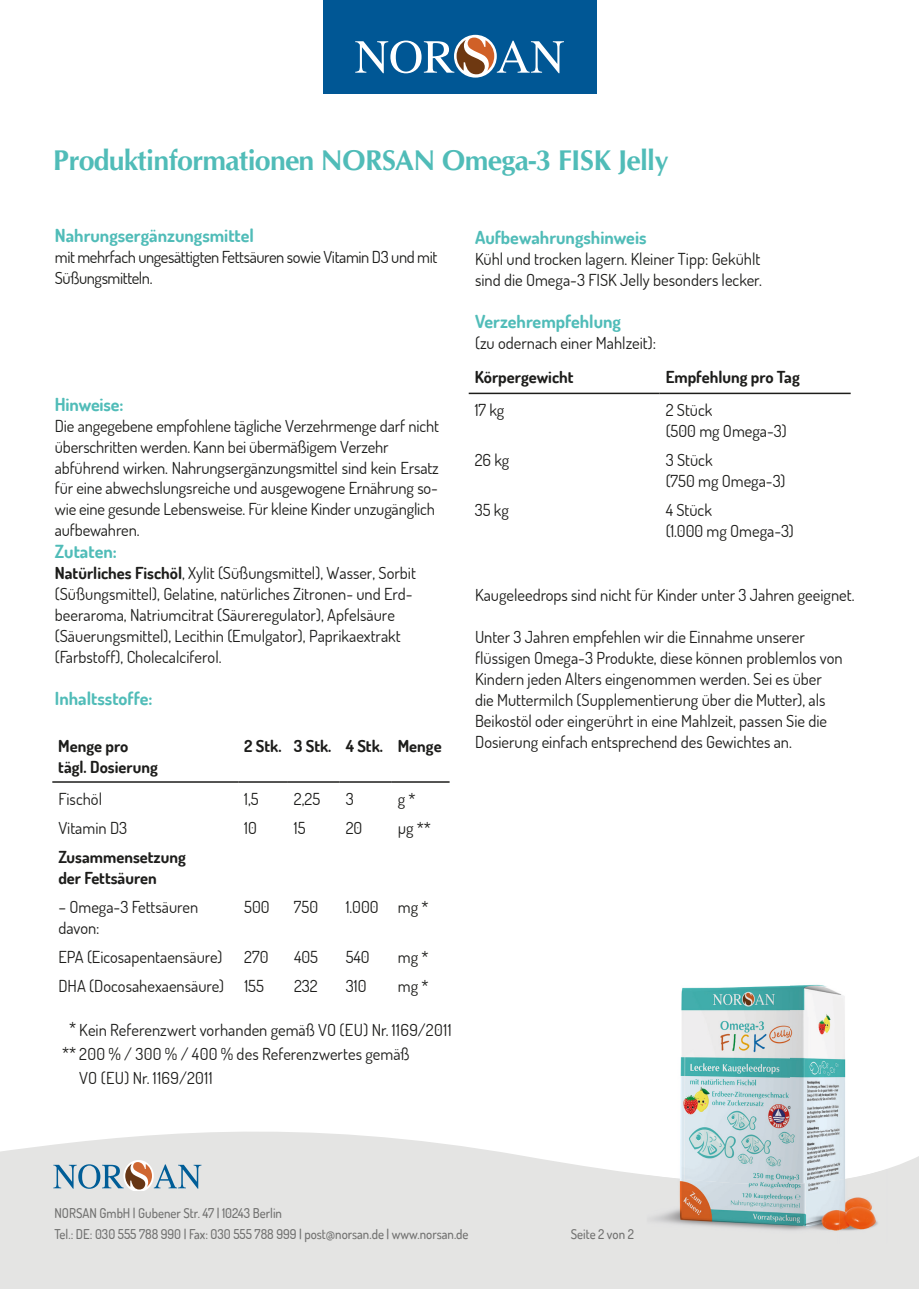
<style>
.page{position:relative;width:919px;height:1289px;background:#fff}
.page>*{position:absolute;margin:0;border:0;box-sizing:border-box;transform-origin:0 0}
.t1{font:700 28.5px "CG Omega";letter-spacing:-.025em;color:#50bcb8}
.t2{font:700 18px "Dosis";color:#50bcb8}
.t3{font:16.5px/21px "Dosis";color:#1d1d1b}
.t4{font:700 16.5px/21px "Dosis";color:#1d1d1b}
.t5{font:16.5px/20.7px "Dosis";letter-spacing:-.025em;color:#1d1d1b}
.t6{font:16.5px "Dosis";letter-spacing:.025em;color:#1d1d1b}
.t7{font:500 13.5px/21px "Dosis";color:#70706f;scale:.95 1}
.s1{font-weight:700}
</style>
<div class="page">
<svg style="left:0;top:1131px;width:918px;height:157px;background:#e6e6e5"></svg>
<svg style="left:53px;top:1159px;width:148px;height:31px;background:#b4bec4"></svg>
<div style="left:323px;top:0;width:273px;height:94px;background:#005795"></div>
<svg style="left:454px;top:35px;width:42px;height:43px"></svg>
<svg style="left:355px;top:38px;width:209px;height:36px"></svg>
<img style="left:646px;top:984px;width:241px;height:190px">
<img style="left:646px;top:1174px;width:193px;height:68px">
<img style="left:839px;top:1168px;width:48px;height:74px">
<hr style="left:468px;top:392px;width:191px;height:2px;background:#1d1d1b">
<hr style="left:659px;top:392px;width:191px;height:2px;background:#1d1d1b">
<hr style="left:52px;top:781px;width:186px;height:1px;background:#1d1d1b">
<hr style="left:238px;top:781px;width:50px;height:1px;background:#1d1d1b">
<hr style="left:288px;top:781px;width:52px;height:1px;background:#1d1d1b">
<hr style="left:340px;top:781px;width:52px;height:1px;background:#1d1d1b">
<hr style="left:392px;top:781px;width:57px;height:1px;background:#1d1d1b">
<h1 class="t1" style="left:53px;top:142px;width:617px">Produktinformationen NORSAN Omega-3 FISK Jelly</h1>
<p class="t2" style="left:55px;top:224px;width:200px">Nahrungsergänzungsmittel</p>
<p class="t5" style="left:55px;top:246px;width:384px">mit mehrfach ungesättigten Fettsäuren sowie Vitamin D3 und mit<br>Süßungsmitteln.</p>
<p class="t2" style="left:55px;top:392px;width:70px">Hinweise:</p>
<p class="t3" style="left:55px;top:415px;width:385px">Die angegebene empfohlene tägliche Verzehrmenge darf nicht überschritten werden. Kann bei übermäßigem Verzehr abführend wirken. Nahrungsergänzungsmittel sind kein Ersatz für eine abwechslungsreiche und ausgewogene Ernährung so&shy;wie eine gesunde Lebensweise. Für kleine Kinder unzugänglich aufbewahren.</p>
<p class="t2" style="left:55px;top:540px;width:63px">Zutaten:</p>
<p class="t3" style="left:55px;top:562px;width:362px"><span class="s1">Natürliches Fischöl</span>, Xylit (Süßungsmittel), Wasser, Sorbit (Süßungsmittel), Gelatine, natürliches Zitronen- und Erd&shy;beeraroma, Natriumcitrat (Säureregulator), Apfelsäure (Säuerungsmittel), Lecithin (Emulgator), Paprikaextrakt (Farbstoff), Cholecalciferol.</p>
<p class="t2" style="left:55px;top:686px;width:99px">Inhaltsstoffe:</p>
<p class="t4" style="left:58px;top:735px;width:101px">Menge pro tägl. Dosierung</p>
<p class="t4" style="left:244px;top:735px;width:199px">2 Stk. 3 Stk. 4 Stk. Menge</p>
<p class="t3" style="left:58px;top:788px;width:45px">Fischöl</p>
<p class="t3" style="left:244px;top:788px;width:16px">1,5</p>
<p class="t3" style="left:294px;top:788px;width:28px">2,25</p>
<p class="t3" style="left:346px;top:788px;width:10px">3</p>
<p class="t3" style="left:398px;top:788px;width:19px">g *</p>
<p class="t3" style="left:58px;top:817px;width:70px">Vitamin D3</p>
<p class="t3" style="left:244px;top:817px;width:14px">10</p>
<p class="t3" style="left:294px;top:817px;width:13px">15</p>
<p class="t3" style="left:346px;top:817px;width:18px">20</p>
<p class="t3" style="left:398px;top:817px;width:35px">µg **</p>
<p class="t4" style="left:58px;top:846px;width:129px">Zusammensetzung der Fettsäuren</p>
<p class="t3" style="left:58px;top:895px;width:141px">– Omega-3 Fettsäuren davon:</p>
<p class="t3" style="left:244px;top:895px;width:27px">500</p>
<p class="t3" style="left:294px;top:895px;width:26px">750</p>
<p class="t3" style="left:346px;top:895px;width:84px">1.000 mg *</p>
<p class="t3" style="left:58px;top:945px;width:166px">EPA (Eicosapentaensäure)</p>
<p class="t3" style="left:244px;top:945px;width:26px">270</p>
<p class="t3" style="left:294px;top:945px;width:25px">405</p>
<p class="t3" style="left:346px;top:945px;width:25px">540</p>
<p class="t3" style="left:398px;top:945px;width:32px">mg *</p>
<p class="t3" style="left:58px;top:974px;width:207px">DHA (Docosahexaensäure) 155</p>
<p class="t3" style="left:294px;top:974px;width:25px">232</p>
<p class="t3" style="left:346px;top:974px;width:22px">310</p>
<p class="t3" style="left:398px;top:974px;width:32px">mg *</p>
<p class="t3" style="left:69px;top:1018px;width:384px">* Kein Referenzwert vorhanden gemäß VO (EU) Nr. 1169/2011</p>
<p class="t3" style="left:62px;top:1042px;width:349px">** 200 % / 300 % / 400 % des Referenzwertes gemäß</p>
<p class="t6" style="left:79px;top:1066px;width:135px">VO (EU) Nr. 1169/2011</p>
<p class="t2" style="left:475px;top:226px;width:173px">Aufbewahrungshinweis</p>
<p class="t3" style="left:475px;top:248px;width:288px">Kühl und trocken lagern. Kleiner Tipp: Gekühlt sind die Omega-3 FISK Jelly besonders lecker.</p>
<p class="t2" style="left:475px;top:310px;width:147px">Verzehrempfehlung</p>
<p class="t3" style="left:475px;top:332px;width:182px">(zu odernach einer Mahlzeit):</p>
<p class="t4" style="left:474px;top:366px;width:100px">Körpergewicht</p>
<p class="t4" style="left:665px;top:366px;width:136px">Empfehlung pro Tag</p>
<p class="t3" style="left:474px;top:399px;width:31px">17 kg</p>
<p class="t3" style="left:665px;top:399px;width:122px">2 Stück<br>(500 mg Omega-3)</p>
<p class="t3" style="left:474px;top:449px;width:36px">26 kg</p>
<p class="t3" style="left:665px;top:449px;width:121px">3 Stück<br>(750 mg Omega-3)</p>
<p class="t3" style="left:474px;top:499px;width:36px">35 kg</p>
<p class="t3" style="left:665px;top:499px;width:130px">4 Stück<br>(1.000 mg Omega-3)</p>
<p class="t3" style="left:475px;top:584px;width:381px">Kaugeleedrops sind nicht für Kinder unter 3 Jahren geeignet.</p>
<p class="t3" style="left:475px;top:626px;width:369px">Unter 3 Jahren empfehlen wir die Einnahme unserer flüssigen Omega-3 Produkte, diese können problemlos von Kindern jeden Alters eingenommen werden. Sei es über die Muttermilch (Supplementierung über die Mutter), als Beikostöl oder eingerührt in eine Mahlzeit, passen Sie die Dosierung einfach entsprechend des Gewichtes an.</p>
<p class="t7" style="left:54px;top:1201px;width:437px">NORSAN GmbH | Gubener Str. 47 | 10243 Berlin<br>Tel.: DE: 030 555 788 990 | Fax: 030 555 788 999 | post@norsan.de | www.norsan.de</p>
<p class="t7" style="left:570px;top:1223px;width:68px">Seite 2 von 2</p>
</div>
